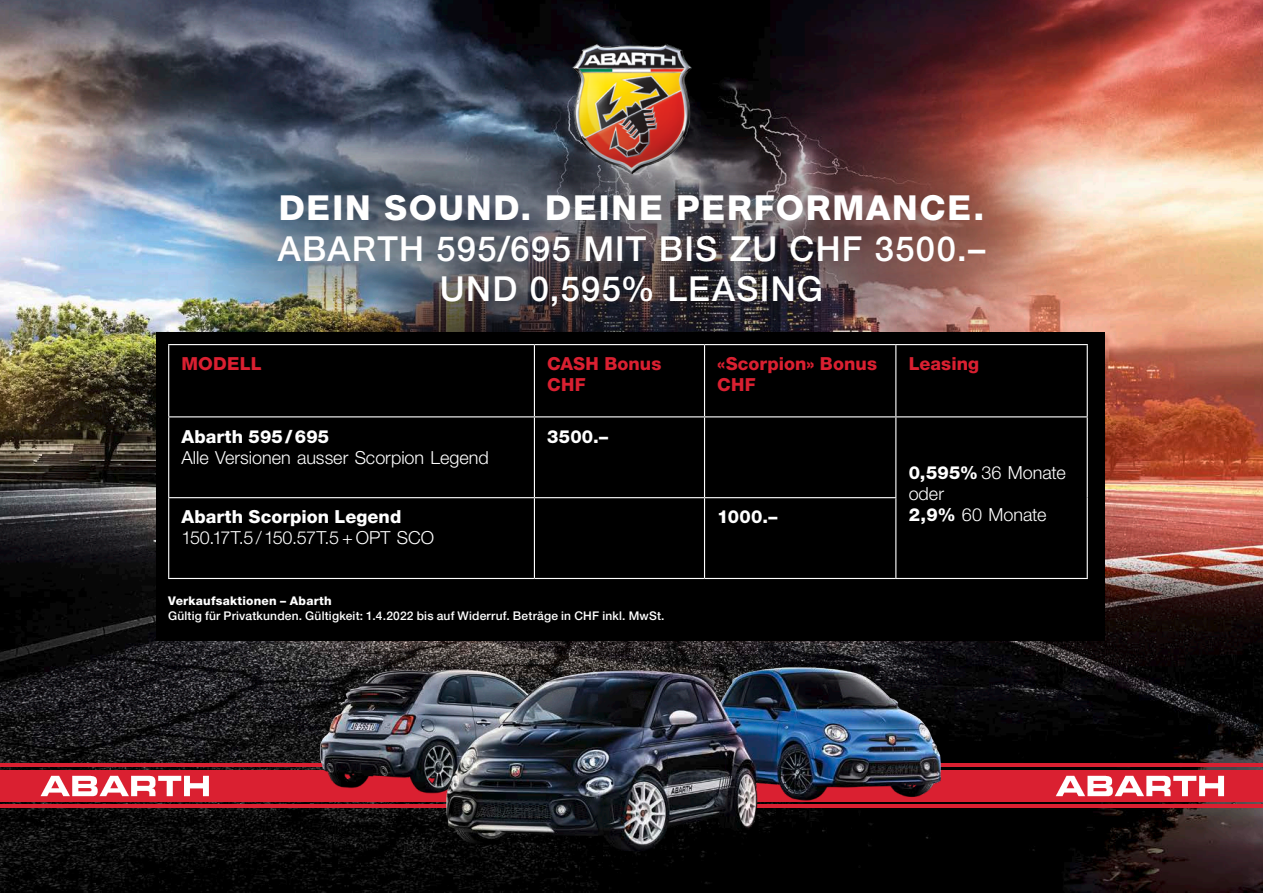
<style>
.page{position:relative;width:1263px;height:893px;background:#fff}
.page>*{position:absolute;margin:0;border:0;box-sizing:border-box;transform-origin:0 0}
.t1{font:34.5px/40.5px "ABART Hmedium";letter-spacing:.035em;color:#fff;text-align:center}
.t2{font:700 34.5px "Abarth";letter-spacing:.05em;color:#fff}
.t3{font:18px/21px "ABART Hlight";color:#fff}
.t4{font:700 18px "Abarth";letter-spacing:.005em;color:#fff}
.t5{font:700 18px/21px "Abarth";letter-spacing:.005em;color:#da2031}
.t6{font:12px "ABART Hmedium";letter-spacing:.015em;color:#fff}
.t7{font:700 12px "Abarth";letter-spacing:.02em;color:#fff}
.s1{font-family:"Abarth";font-weight:700}
</style>
<div class="page">
<img style="left:0;top:0;width:1263px;height:893px">
<img style="left:548px;top:28px;width:171px;height:54px">
<div style="left:167px;top:82px;width:928px;height:334px;background:#231f20;opacity:.45"></div>
<div style="left:0;top:770px;width:1263px;height:32px;background:#da2031"></div>
<hr style="left:0;top:764px;width:1263px;height:3px;background:#da2031">
<hr style="left:0;top:805px;width:1263px;height:3px;background:#da2031">
<img style="left:41px;top:775px;width:73px;height:22px">
<img style="left:1148px;top:775px;width:77px;height:22px">
<img style="left:114px;top:645px;width:1034px;height:222px">
<div style="left:157px;top:333px;width:948px;height:308px;background:#000"></div>
<hr style="left:168px;top:344px;width:366px;height:1px;background:#fff">
<hr style="left:168px;top:345px;width:1px;height:71px;background:#fff">
<hr style="left:534px;top:344px;width:170px;height:1px;background:#fff">
<hr style="left:534px;top:345px;width:1px;height:71px;background:#fff">
<hr style="left:704px;top:344px;width:192px;height:1px;background:#fff">
<hr style="left:704px;top:345px;width:1px;height:71px;background:#fff">
<hr style="left:896px;top:344px;width:192px;height:1px;background:#fff">
<hr style="left:895px;top:345px;width:1px;height:71px;background:#fff">
<hr style="left:1087px;top:345px;width:1px;height:71px;background:#fff">
<hr style="left:168px;top:416px;width:366px;height:1px;background:#fff">
<hr style="left:168px;top:417px;width:1px;height:80px;background:#fff">
<hr style="left:534px;top:416px;width:170px;height:1px;background:#fff">
<hr style="left:534px;top:417px;width:1px;height:80px;background:#fff">
<hr style="left:704px;top:416px;width:192px;height:1px;background:#fff">
<hr style="left:704px;top:417px;width:1px;height:80px;background:#fff">
<hr style="left:896px;top:416px;width:192px;height:1px;background:#fff">
<hr style="left:895px;top:417px;width:1px;height:80px;background:#fff">
<hr style="left:1087px;top:417px;width:1px;height:81px;background:#fff">
<hr style="left:1087px;top:498px;width:1px;height:80px;background:#fff">
<hr style="left:168px;top:497px;width:366px;height:1px;background:#fff">
<hr style="left:168px;top:498px;width:1px;height:80px;background:#fff">
<hr style="left:534px;top:497px;width:170px;height:1px;background:#fff">
<hr style="left:534px;top:498px;width:1px;height:80px;background:#fff">
<hr style="left:704px;top:497px;width:192px;height:1px;background:#fff">
<hr style="left:704px;top:498px;width:1px;height:80px;background:#fff">
<hr style="left:895px;top:498px;width:1px;height:80px;background:#fff">
<hr style="left:168px;top:578px;width:366px;height:1px;background:#fff">
<hr style="left:534px;top:578px;width:170px;height:1px;background:#fff">
<hr style="left:704px;top:578px;width:192px;height:1px;background:#fff">
<hr style="left:896px;top:578px;width:192px;height:1px;background:#fff">
<h1 class="t2" style="left:279px;top:186px;width:707px">DEIN SOUND. DEINE PERFORMANCE.</h1>
<h1 class="t1" style="left:278px;top:228px;width:709px">ABARTH 595/695 MIT BIS ZU CHF 3500.–<br>UND 0,595% LEASING</h1>
<p class="t5" style="left:181px;top:353px;width:82px">MODELL</p>
<p class="t5" style="left:547px;top:353px;width:116px">CASH Bonus<br>CHF</p>
<p class="t5" style="left:717px;top:353px;width:161px">«Scorpion» Bonus<br>CHF</p>
<p class="t5" style="left:909px;top:353px;width:72px">Leasing</p>
<p class="t4" style="left:181px;top:425px;width:149px">Abarth 595/695</p>
<p class="t3" style="left:181px;top:446px;width:309px">Alle Versionen ausser Scorpion Legend</p>
<p class="t4" style="left:547px;top:425px;width:63px">3500.–</p>
<p class="t3" style="left:909px;top:462px;width:159px"><span class="s1">0,595%</span> 36 Monate oder</p>
<p class="t4" style="left:181px;top:505px;width:221px">Abarth Scorpion Legend</p>
<p class="t3" style="left:909px;top:504px;width:139px"><span class="s1">2,9%</span> 60 Monate</p>
<p class="t3" style="left:181px;top:527px;width:254px">150.17T.5/150.57T.5 + OPT SCO</p>
<p class="t4" style="left:717px;top:505px;width:62px">1000.–</p>
<p class="t7" style="left:168px;top:593px;width:165px">Verkaufsaktionen – Abarth</p>
<p class="t6" style="left:168px;top:608px;width:498px">Gültig für Privatkunden. Gültigkeit: 1.4.2022 bis auf Widerruf. Beträge in CHF inkl. MwSt.</p>
</div>
